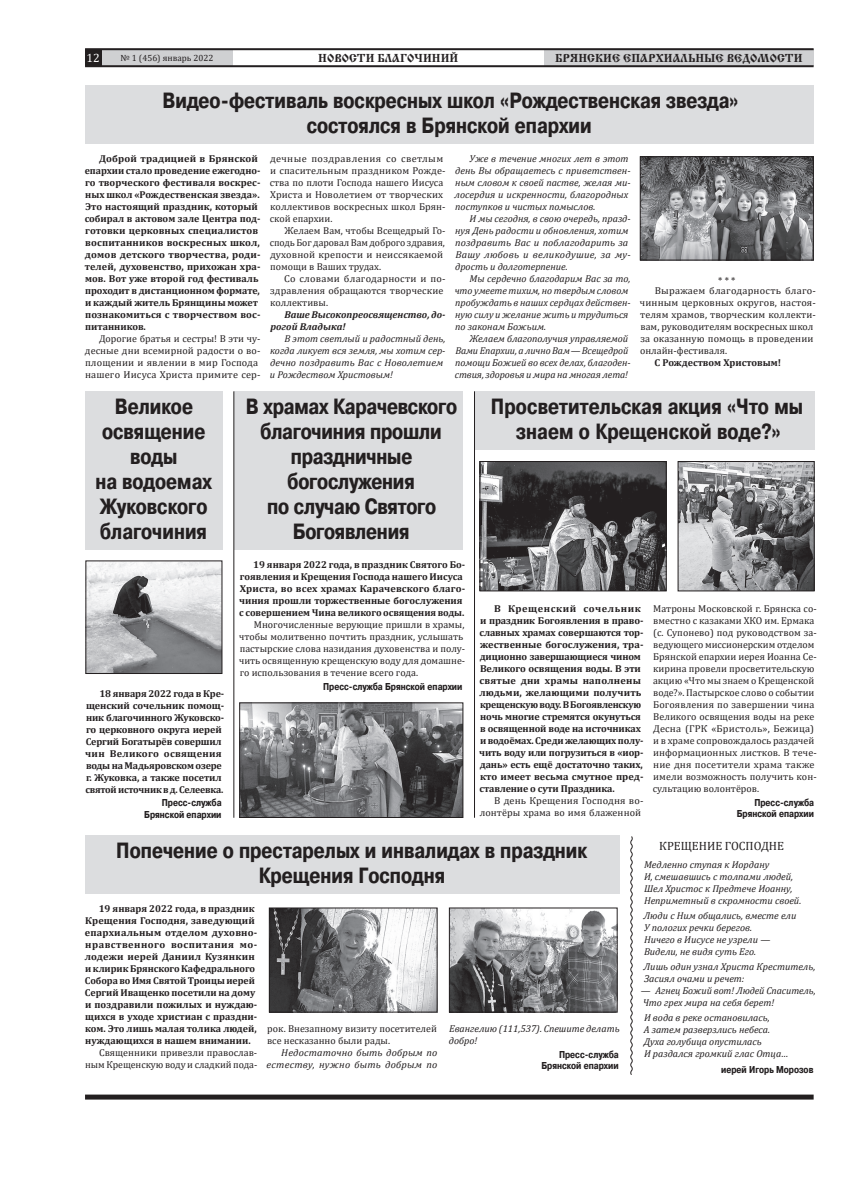
<style>
.page{position:relative;width:842px;height:1191px;background:#fff}
.page>*{position:absolute;margin:0;border:0;box-sizing:border-box;transform-origin:0 0}
.t1{font:700 22px/25px "Pragmatica Cond C";color:#231f20;text-align:center}
.t2{font:12px "Cyrillic Old";color:#231f20}
.t3{font:12px "Cambria";color:#231f20}
.t4{font:12px "Cambria";color:#fff}
.t5{font:700 10px/12px "Cambria";color:#231f20}
.t6{font:10px/12px "Cambria";color:#231f20}
.t7{font:italic 10px/12px "Cambria";color:#231f20}
.t8{font:700 10px/11px "Pragmatica Cond C";color:#231f20;text-align:right}
.t9{font:italic 10px/12px "Cambria";letter-spacing:.02em;color:#231f20;text-align:right}
.t10{font:italic 700 10px/12px "Cambria";color:#231f20}
.t11{font:10px/10px "Cambria";letter-spacing:.02em;color:#231f20}
.t12{font:9px "Cambria";color:#231f20}
</style>
<div class="page">
<div style="left:101px;top:50px;width:132px;height:16px;background:#cfd0d2"></div>
<div style="left:544px;top:50px;width:270px;height:16px;background:#cfd0d2"></div>
<hr style="left:85px;top:48px;width:729px;height:2px;background:#231f20">
<hr style="left:85px;top:65px;width:729px;height:2px;background:#231f20">
<div style="left:85px;top:50px;width:16px;height:16px;background:#231f20"></div>
<div style="left:85px;top:1094px;width:729px;height:5px;background:#231f20"></div>
<div style="left:85px;top:85px;width:729px;height:58px;background:#dcdddf"></div>
<img style="left:642px;top:158px;width:170px;height:100px">
<div style="left:640px;top:156px;width:174px;height:104px;border:1px solid #231f20"></div>
<div style="left:85px;top:391px;width:137px;height:159px;background:#dcdddf"></div>
<div style="left:234px;top:391px;width:229px;height:159px;background:#dcdddf"></div>
<div style="left:474px;top:391px;width:340px;height:59px;background:#dcdddf"></div>
<img style="left:88px;top:562px;width:132px;height:110px">
<div style="left:86px;top:560px;width:136px;height:114px;border:1px solid #231f20"></div>
<img style="left:241px;top:704px;width:220px;height:111px">
<div style="left:239px;top:702px;width:224px;height:115px;border:1px solid #231f20"></div>
<img style="left:482px;top:463px;width:182px;height:126px">
<div style="left:480px;top:461px;width:186px;height:130px;border:1px solid #231f20"></div>
<img style="left:680px;top:463px;width:132px;height:126px">
<div style="left:678px;top:461px;width:136px;height:130px;border:1px solid #231f20"></div>
<hr style="left:234px;top:391px;width:1px;height:426px;background:#231f20">
<hr style="left:474px;top:391px;width:1px;height:426px;background:#231f20">
<svg style="left:630px;top:836px;width:3px;height:239px"></svg>
<div style="left:85px;top:835px;width:534px;height:58px;background:#dcdddf"></div>
<img style="left:271px;top:909px;width:164px;height:101px">
<div style="left:269px;top:907px;width:168px;height:105px;border:1px solid #231f20"></div>
<img style="left:451px;top:909px;width:164px;height:101px">
<div style="left:449px;top:907px;width:168px;height:105px;border:1px solid #231f20"></div>
<p class="t4" style="left:86px;top:50px;width:15px">12</p>
<p class="t12" style="left:121px;top:52px;width:94px">№ 1 (456) январь 2022</p>
<p class="t2" style="left:318px;top:51px;width:142px">НОВОСТИ БЛАГОЧИНИЙ</p>
<p class="t2" style="left:555px;top:52px;width:249px">БРЯНСКИЕ ЕПАРХИАЛЬНЫЕ ВЕДОМОСТИ</p>
<h1 class="t1" style="left:162px;top:88px;width:578px">Видео-фестиваль воскресных школ «Рождественская звезда» состоялся в Брянской епархии</h1>
<p class="t5" style="left:85px;top:152px;width:177px;text-indent:14px">Доброй традицией в Брянской епархии стало проведение ежегодно&shy;го творческого фестиваля воскрес&shy;ных школ «Рождественская звезда».<br>Это настоящий праздник, который собирал в актовом зале Центра под&shy;готовки церковных специалистов воспитанников воскресных школ, домов детского творчества, роди&shy;телей, духовенство, прихожан хра&shy;мов. Вот уже второй год фестиваль проходит в дистанционном формате, и каждый житель Брянщины может познакомиться с творчеством вос&shy;питанников.</p>
<p class="t6" style="left:85px;top:332px;width:177px;text-indent:14px">Дорогие братья и сестры! В эти чу&shy;десные дни всемирной радости о во&shy;площении и явлении в мир Господа нашего Иисуса Христа примите сер-</p>
<p class="t7" style="left:455px;top:152px;width:178px;text-indent:15px">Уже в течение многих лет в этот день Вы обращаетесь с приветствен&shy;ным словом к своей пастве, желая ми&shy;лосердия и искренности, благородных поступков и чистых помыслов.</p>
<p class="t7" style="left:455px;top:212px;width:177px;text-indent:14px">И мы сегодня, в свою очередь, празд&shy;нуя День радости и обновления, хотим поздравить Вас и поблагодарить за<br>Вашу любовь и великодушие, за му&shy;дрость и долготерпение.</p>
<p class="t7" style="left:455px;top:272px;width:177px;text-indent:15px">Мы сердечно благодарим Вас за то, что умеете тихим, но твердым словом пробуждать в наших сердцах действен&shy;ную силу и желание жить и трудиться по законам Божьим.</p>
<p class="t7" style="left:455px;top:332px;width:177px;text-indent:15px">Желаем благополучия управляемой Вами Епархии, а лично Вам—Всещедрой помощи Божией во всех делах, благоден&shy;ствия, здоровья и мира на многая лета!</p>
<p class="t6" style="left:270px;top:152px;width:177px">дечные поздравления со светлым и спасительным праздником Рожде&shy;ства по плоти Господа нашего Иисуса<br>Христа и Новолетием от творческих коллективов воскресных школ Брян&shy;ской епархии.</p>
<p class="t6" style="left:270px;top:224px;width:177px;text-indent:15px">Желаем Вам, чтобы Всещедрый Го&shy;сподь Бог даровал Вам доброго здравия, духовной крепости и неиссякаемой помощи в Ваших трудах.</p>
<p class="t6" style="left:270px;top:272px;width:177px;text-indent:14px">Со словами благодарности и по&shy;здравления обращаются творческие коллективы.</p>
<p class="t10" style="left:270px;top:308px;width:177px;text-indent:14px">Ваше Высокопреосвященство, до&shy;рогой Владыка!</p>
<p class="t7" style="left:270px;top:332px;width:177px;text-indent:14px">В этот светлый и радостный день, когда ликует вся земля, мы хотим сер&shy;дечно поздравить Вас с Новолетием и Рождеством Христовым!</p>
<p class="t11" style="left:655px;top:275px;width:163px;text-indent:63px">* * *<br>Выражаем благодарность благо-</p>
<p class="t6" style="left:640px;top:296px;width:177px">чинным церковных округов, настоя&shy;телям храмов, творческим коллекти&shy;вам, руководителям воскресных школ за оказанную помощь в проведении онлайн-фестиваля.</p>
<p class="t5" style="left:654px;top:356px;width:128px">С Рождеством Христовым!</p>
<h1 class="t1" style="left:491px;top:394px;width:314px">Просветительская акция «Что мы знаем о Крещенской воде?»</h1>
<h1 class="t1" style="left:95px;top:394px;width:118px">Великое освящение воды<br>на водоемах<br>Жуковского благочиния</h1>
<h1 class="t1" style="left:246px;top:394px;width:213px">В храмах Карачевского благочиния прошли праздничные богослужения<br>по случаю Святого<br>Богоявления</h1>
<p class="t5" style="left:239px;top:558px;width:228px;text-indent:14px">19 января 2022 года, в праздник Святого Бо&shy;гоявления и Крещения Господа нашего Иисуса Христа, во всех храмах Карачевского благо&shy;чиния прошли торжественные богослужения с совершением Чина великого освящения воды.</p>
<p class="t6" style="left:239px;top:619px;width:228px;text-indent:15px">Многочисленные верующие пришли в храмы, чтобы молитвенно почтить праздник, услышать пастырские слова назидания духовенства и полу&shy;чить освященную крещенскую воду для домашне&shy;го использования в течение всего года.</p>
<p class="t8" style="left:323px;top:681px;width:141px">Пресс-служба Брянской епархии</p>
<p class="t5" style="left:479px;top:602px;width:166px;text-indent:15px">В Крещенский сочельник и праздник Богоявления в право&shy;славных храмах совершаются тор&shy;жественные богослужения, тра&shy;диционно завершающиеся чином<br>Великого освящения воды. В эти святые дни храмы наполнены людьми, желающими получить крещенскую воду. ВБогоявленскую ночь многие стремятся окунуться в освященной воде на источниках и водоёмах. Среди желающих полу&shy;чить воду или погрузиться в «иор&shy;дань» есть ещё достаточно таких, кто имеет весьма смутное пред&shy;ставление о сути Праздника.</p>
<p class="t6" style="left:480px;top:794px;width:165px;text-align:right">В день Крещения Господня во&shy;лонтёры храма во имя блаженной</p>
<p class="t6" style="left:653px;top:602px;width:165px">Матроны Московской г. Брянска со&shy;вместно с казаками ХКО им. Ермака (с. Супонево) под руководством за&shy;ведующего миссионерским отделом<br>Брянской епархии иерея Иоанна Се&shy;кирина провели просветительскую акцию «Что мы знаем о Крещенской воде?». Пастырское слово о событии<br>Богоявления по завершении чина<br>Великого освящения воды на реке<br>Десна (ГРК «Бристоль», Бежица) и в храме сопровождалось раздачей информационных листков. В тече&shy;ние дня посетители храма также имели возможность получить кон&shy;сультацию волонтёров.</p>
<p class="t8" style="left:737px;top:797px;width:79px">Пресс-служба<br>Брянской епархии</p>
<p class="t5" style="left:85px;top:687px;width:141px;text-indent:14px">18 января 2022 года в Кре&shy;щенский сочельник помощ&shy;ник благочинного Жуковско&shy;го церковного округа иерей<br>Сергий Богатырёв совершил чин Великого освящения воды на Мадьяровском озере г. Жуковка, а также посетил святой источник вд. Селеевка.</p>
<p class="t8" style="left:144px;top:797px;width:79px">Пресс-служба<br>Брянской епархии</p>
<h1 class="t1" style="left:116px;top:838px;width:472px">Попечение о престарелых и инвалидах в праздник<br>Крещения Господня</h1>
<p class="t5" style="left:85px;top:902px;width:174px;text-indent:14px">19 января 2022 года, в праздник<br>Крещения Господня, заведующий епархиальным отделом духовно&shy;нравственного воспитания мо&shy;лодежи иерей Даниил Кузянкин и клирик Брянского Кафедрального<br>Собора во Имя Святой Троицы иерей<br>Сергий Иващенко посетили на дому и поздравили пожилых и нуждаю&shy;щихся в уходе христиан с праздни&shy;ком. Это лишь малая толика людей, нуждающихся в нашем внимании.</p>
<p class="t6" style="left:85px;top:1046px;width:174px;text-align:right">Священники привезли православ&shy;ным Крещенскую воду и сладкий пода-</p>
<p class="t3" style="left:659px;top:839px;width:126px">КРЕЩЕНИЕ ГОСПОДНЕ</p>
<p class="t7" style="left:644px;top:858px;width:159px">Медленно ступая к Иордану<br>И, смешавшись с толпами людей,<br>Шел Христос к Предтече Иоанну,<br>Неприметный в скромности своей.</p>
<p class="t7" style="left:644px;top:909px;width:154px">Люди с Ним общались, вместе ели<br>У пологих речки берегов.<br>Ничего в Иисусе не узрели —<br>Видели, не видя суть Его.</p>
<p class="t7" style="left:644px;top:960px;width:173px">Лишь один узнал Христа Креститель,<br>Засиял очами и речет:</p>
<p class="t7" style="left:641px;top:984px;width:176px">— Агнец Божий вот! Людей Спаситель,<br>Что грех мира на себя берет!</p>
<p class="t7" style="left:644px;top:1010px;width:146px">И вода в реке остановилась,<br>А затем разверзлись небеса.<br>Духа голубица опустилась<br>И раздался громкий глас Отца…</p>
<p class="t8" style="left:721px;top:1064px;width:94px">иерей Игорь Морозов</p>
<p class="t7" style="left:449px;top:1022px;width:172px">Евангелию (111,537). Спешите делать добро!</p>
<p class="t8" style="left:541px;top:1049px;width:79px">Пресс-служба<br>Брянской епархии</p>
<p class="t6" style="left:267px;top:1022px;width:171px">рок. Внезапному визиту посетителей все несказанно были рады.</p>
<p class="t9" style="left:267px;top:1046px;width:172px">Недостаточно быть добрым по естеству, нужно быть добрым по</p>
</div>
